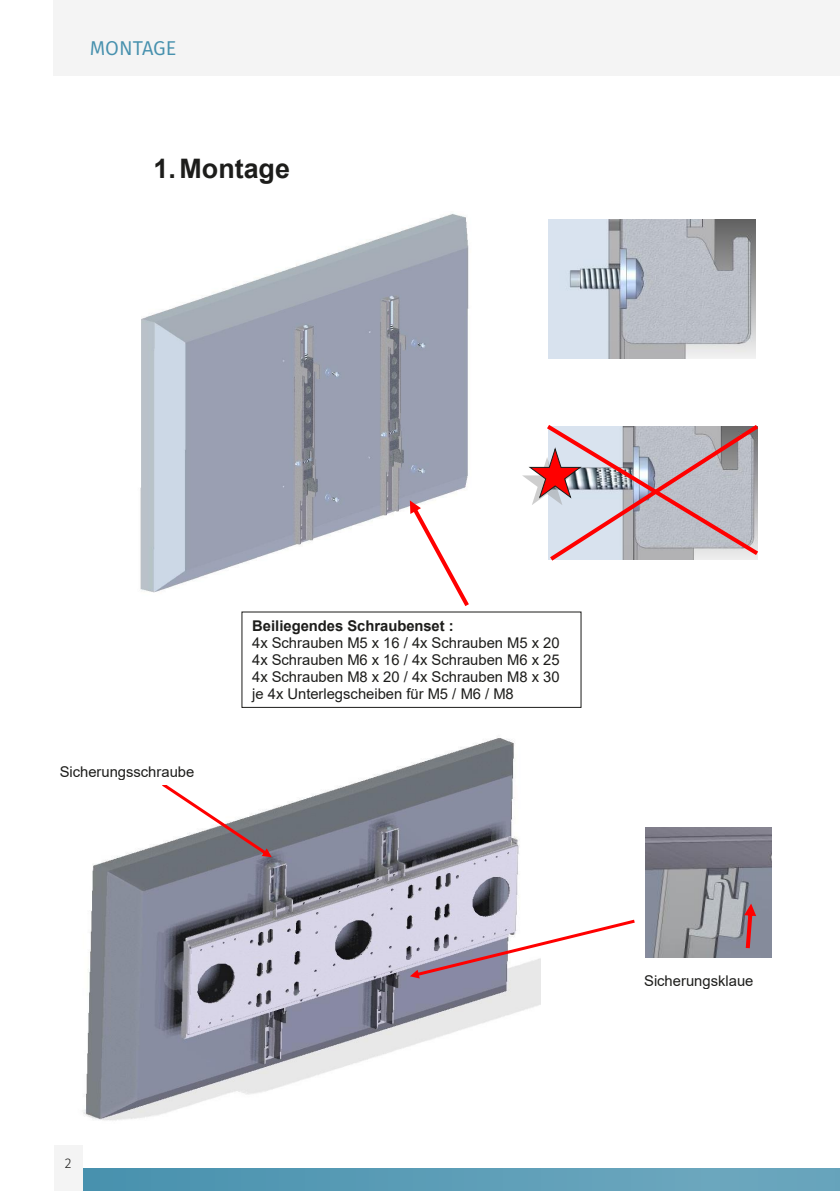
<style>
.page{position:relative;width:840px;height:1191px;background:#fff}
.page>*{position:absolute;margin:0;border:0;box-sizing:border-box;transform-origin:0 0}
.t1{font:700 26.8px "Arial";color:#1d1d1b}
.t2{font:20px "Fira Sans";letter-spacing:-.005em;color:#4791ae}
.t3{font:14.8px/17px "Arial";color:#1d1d1b;text-align:justify}
.t4{font:700 14.8px "Arial";color:#1d1d1b}
.t5{font:300 14px "Fira Sans";color:#1d1d1b}
</style>
<div class="page">
<div style="left:68px;top:1168px;width:771px;height:23px;background:linear-gradient(to right,#4a93af,#6ea8bf)"></div>
<div style="left:54px;top:1145px;width:28px;height:46px;background:#f4f4f4"></div>
<div style="left:54px;top:0;width:785px;height:75px;background:#f4f4f4"></div>
<hr style="left:839px;top:0;width:1px;height:75px;background:#f4f4f4">
<img style="left:140px;top:213px;width:329px;height:380px">
<img style="left:548px;top:219px;width:206px;height:139px">
<svg style="left:522px;top:425px;width:236px;height:136px;background:#c9b9c0"></svg>
<div style="left:241px;top:611px;width:340px;height:97px;border:1px solid #1d1d1b"></div>
<svg style="left:409px;top:500px;width:59px;height:106px"></svg>
<img style="left:83px;top:738px;width:457px;height:383px">
<img style="left:645px;top:827px;width:125px;height:130px">
<svg style="left:162px;top:783px;width:109px;height:74px"></svg>
<div style="left:50px;top:758px;width:157px;height:26px;background:#fff"></div>
<svg style="left:409px;top:919px;width:225px;height:59px"></svg>
<svg style="left:743px;top:903px;width:12px;height:45px"></svg>
<p class="t2" style="left:90px;top:33px;width:88px">MONTAGE</p>
<h1 class="t1" style="left:153px;top:150px;width:138px">1. Montage</h1>
<p class="t3" style="left:60px;top:763px;width:136px">Sicherungsschraube</p>
<p class="t4" style="left:252px;top:615px;width:203px">Beiliegendes Schraubenset :</p>
<p class="t3" style="left:252px;top:634px;width:309px">4x Schrauben M5 x 16 / 4x Schrauben M5 x 20<br>4x Schrauben M6 x 16 / 4x Schrauben M6 x 25<br>4x Schrauben M8 x 20 / 4x Schrauben M8 x 30 je 4x Unterlegscheiben für M5 / M6 / M8</p>
<p class="t5" style="left:65px;top:1153px;width:8px">2</p>
<p class="t3" style="left:643px;top:971px;width:111px">Sicherungsklaue</p>
</div>
